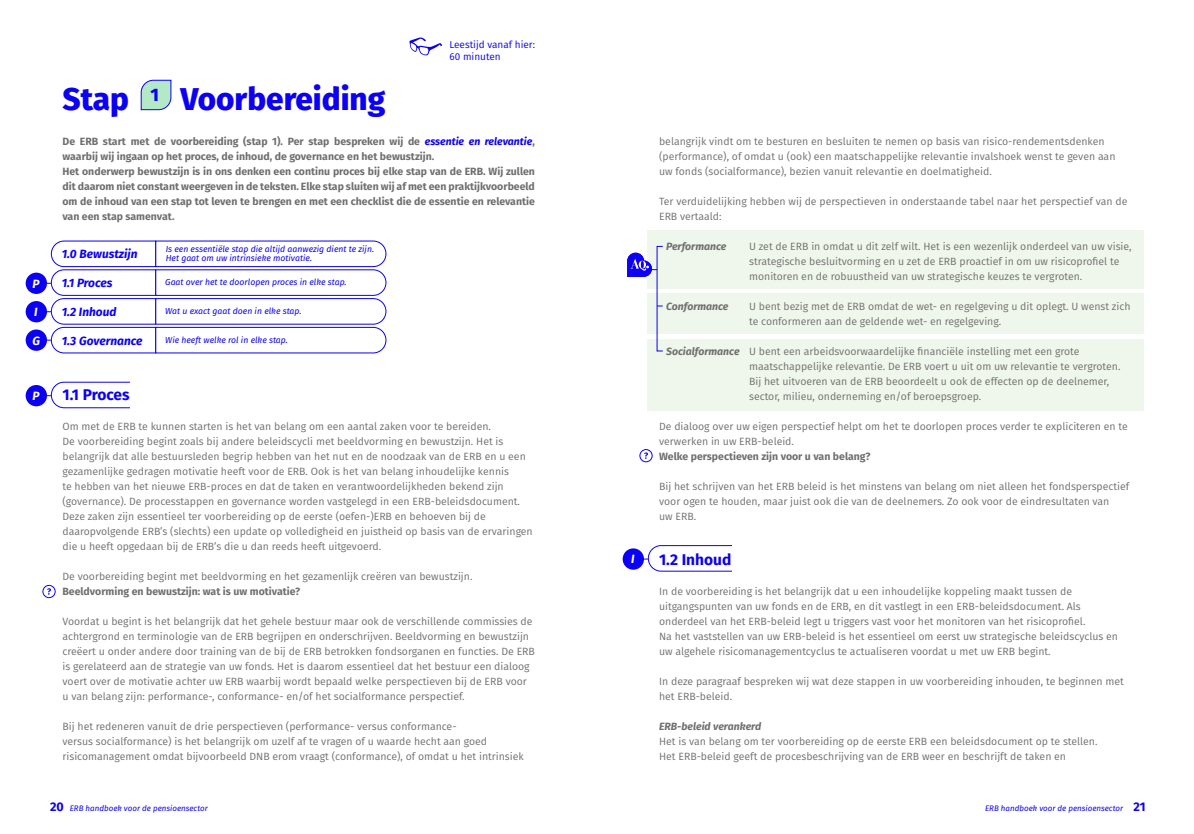
<style>
.page{position:relative;width:1194px;height:834px;background:#fff}
.page>*{position:absolute;margin:0;border:0;box-sizing:border-box;transform-origin:0 0}
.t1{font:800 31.5px "Fira Sans";color:#0c00f4}
.t2{font:800 18px "Fira Sans";color:#0c00f4}
.t3{font:700 15.5px "Fira Sans";color:#0c00f4}
.t4{font:italic 700 11.95px "Fira Sans";color:#0c00f4}
.t5{font:italic 700 11.95px "Fira Sans";color:#fff}
.t6{font:10.5px/15px "Fira Sans";color:#706f6f}
.t7{font:700 10.5px/15px "Fira Sans";color:#706f6f}
.t8{font:italic 700 10.5px "Fira Sans";color:#706f6f}
.t9{font:10px/12px "Fira Sans";color:#0c00f4}
.t10{font:italic 8.65px/9.5px "Fira Sans";color:#0c00f4}
.t11{font:italic 8px "Fira Sans";color:#0c00f4}
.s1{font-style:italic;color:#0c00f4}
.s2{font-weight:700;font-style:italic}
.s3{font-weight:700;font-style:normal;font-size:12.5px}
</style>
<div class="page">
<div style="left:647px;top:231px;width:497px;height:58px;background:#eff6eb"></div>
<div style="left:647px;top:294px;width:497px;height:40px;background:#eff6eb"></div>
<div style="left:647px;top:339px;width:497px;height:72px;background:#eff6eb"></div>
<svg style="left:409px;top:37px;width:33px;height:18px"></svg>
<svg style="left:141px;top:80px;width:31px;height:30px"></svg>
<svg style="left:627px;top:253px;width:30px;height:24px"></svg>
<div style="left:640px;top:449px;width:12px;height:13px;border:1px solid #0c00f4;border-radius:50%"></div>
<svg style="left:644px;top:452px;width:4px;height:7px"></svg>
<div style="left:623px;top:548px;width:21px;height:22px;background:#0c00f4;border-radius:50%"></div>
<svg style="left:641px;top:545px;width:91px;height:27px"></svg>
<div style="left:26px;top:273px;width:21px;height:21px;background:#0c00f4;border-radius:50%"></div>
<div style="left:26px;top:301px;width:21px;height:21px;background:#0c00f4;border-radius:50%"></div>
<div style="left:26px;top:330px;width:21px;height:21px;background:#0c00f4;border-radius:50%"></div>
<svg style="left:44px;top:240px;width:343px;height:114px"></svg>
<div style="left:26px;top:385px;width:21px;height:21px;background:#0c00f4;border-radius:50%"></div>
<svg style="left:44px;top:381px;width:86px;height:28px"></svg>
<div style="left:43px;top:585px;width:13px;height:13px;border:1px solid #0c00f4;border-radius:50%"></div>
<svg style="left:47px;top:588px;width:4px;height:7px"></svg>
<p class="t5" style="left:33px;top:274px;width:9px">P</p>
<p class="t5" style="left:34px;top:302px;width:5px">I</p>
<p class="t5" style="left:32px;top:331px;width:9px">G</p>
<p class="t5" style="left:33px;top:386px;width:9px">P</p>
<h1 class="t1" style="left:62px;top:72px;width:68px">Stap</h1>
<h1 class="t1" style="left:180px;top:72px;width:206px">Voorbereiding</h1>
<h2 class="t2" style="left:150px;top:79px;width:10px">1</h2>
<p class="t9" style="left:449px;top:39px;width:87px">Leestijd vanaf hier:<br>60 minuten</p>
<p class="t7" style="left:63px;top:133px;width:474px">De ERB start met de voorbereiding (stap 1). Per stap bespreken wij de <span class="s1">essentie en relevantie</span>, waarbij wij ingaan op het proces, de inhoud, de governance en het bewustzijn.<br>Het onderwerp bewustzijn is in ons denken een continu proces bij elke stap van de ERB. Wij zullen dit daarom niet constant weergeven in de teksten. Elke stap sluiten wij af met een praktijkvoorbeeld om de inhoud van een stap tot leven te brengen en met een checklist die de essentie en relevantie van een stap samenvat.</p>
<p class="t4" style="left:62px;top:244px;width:77px">1.0 Bewustzijn</p>
<p class="t10" style="left:166px;top:244px;width:210px">Is een essentiële stap die altijd aanwezig dient te zijn.<br>Het gaat om uw intrinsieke motivatie.</p>
<p class="t4" style="left:62px;top:273px;width:52px">1.1 Proces</p>
<p class="t10" style="left:165px;top:277px;width:183px">Gaat over het te doorlopen proces in elke stap.</p>
<p class="t4" style="left:62px;top:302px;width:56px">1.2 Inhoud</p>
<p class="t10" style="left:165px;top:306px;width:138px">Wat u exact gaat doen in elke stap.</p>
<p class="t4" style="left:62px;top:330px;width:82px">1.3 Governance</p>
<p class="t10" style="left:165px;top:335px;width:124px">Wie heeft welke rol in elke stap.</p>
<h3 class="t3" style="left:62px;top:381px;width:69px">1.1 Proces</h3>
<p class="t6" style="left:62px;top:418px;width:472px">Om met de ERB te kunnen starten is het van belang om een aantal zaken voor te bereiden.<br>De voorbereiding begint zoals bij andere beleidscycli met beeldvorming en bewustzijn. Het is belangrijk dat alle bestuursleden begrip hebben van het nut en de noodzaak van de ERB en u een gezamenlijke gedragen motivatie heeft voor de ERB. Ook is het van belang inhoudelijke kennis<br>te hebben van het nieuwe ERB-proces en dat de taken en verantwoordelijkheden bekend zijn (governance). De processtappen en governance worden vastgelegd in een ERB-beleidsdocument.<br>Deze zaken zijn essentieel ter voorbereiding op de eerste (oefen-)ERB en behoeven bij de daaropvolgende ERB’s (slechts) een update op volledigheid en juistheid op basis van de ervaringen die u heeft opgedaan bij de ERB’s die u dan reeds heeft uitgevoerd.</p>
<p class="t6" style="left:62px;top:568px;width:411px">De voorbereiding begint met beeldvorming en het gezamenlijk creëren van bewustzijn.</p>
<p class="t7" style="left:62px;top:583px;width:239px">Beeldvorming en bewustzijn: wat is uw motivatie?</p>
<p class="t6" style="left:62px;top:613px;width:474px">Voordat u begint is het belangrijk dat het gehele bestuur maar ook de verschillende commissies de achtergrond en terminologie van de ERB begrijpen en onderschrijven. Beeldvorming en bewustzijn creëert u onder andere door training van de bij de ERB betrokken fondsorganen en functies. De ERB is gerelateerd aan de strategie van uw fonds. Het is daarom essentieel dat het bestuur een dialoog voert over de motivatie achter uw ERB waarbij wordt bepaald welke perspectieven bij de ERB voor u van belang zijn: performance-, conformance- en/of het socialformance perspectief.</p>
<p class="t6" style="left:62px;top:718px;width:463px">Bij het redeneren vanuit de drie perspectieven (performance- versus conformance-<br>versus socialformance) is het belangrijk om uzelf af te vragen of u waarde hecht aan goed risicomanagement omdat bijvoorbeeld DNB erom vraagt (conformance), of omdat u het intrinsiek</p>
<p class="t6" style="left:659px;top:133px;width:458px">belangrijk vindt om te besturen en besluiten te nemen op basis van risico-rendementsdenken (performance), of omdat u (ook) een maatschappelijke relevantie invalshoek wenst te geven aan uw fonds (socialformance), bezien vanuit relevantie en doelmatigheid.</p>
<p class="t6" style="left:659px;top:193px;width:470px">Ter verduidelijking hebben wij de perspectieven in onderstaande tabel naar het perspectief van de<br>ERB vertaald:</p>
<p class="t8" style="left:666px;top:237px;width:62px">Performance</p>
<p class="t6" style="left:749px;top:238px;width:384px">U zet de ERB in omdat u dit zelf wilt. Het is een wezenlijk onderdeel van uw visie, strategische besluitvorming en u zet de ERB proactief in om uw risicoprofel te monitoren en de robuustheid van uw strategische keuzes te vergroten.</p>
<p class="t8" style="left:666px;top:297px;width:64px">Conformance</p>
<p class="t6" style="left:749px;top:298px;width:383px">U bent bezig met de ERB omdat de wet- en regelgeving u dit oplegt. U wenst zich te conformeren aan de geldende wet- en regelgeving.</p>
<p class="t6" style="left:749px;top:343px;width:373px;text-indent:-83px"><span class="s2">Socialformance</span> U bent een arbeidsvoorwaardelijke fnanciële instelling met een grote maatschappelijke relevantie. De ERB voert u uit om uw relevantie te vergroten.<br>Bij het uitvoeren van de ERB beoordeelt u ook de effecten op de deelnemer, sector, milieu, onderneming en/of beroepsgroep.</p>
<p class="t6" style="left:659px;top:418px;width:470px">De dialoog over uw eigen perspectief helpt om het te doorlopen proces verder te expliciteren en te verwerken in uw ERB-beleid.</p>
<p class="t7" style="left:659px;top:448px;width:213px">Welke perspectieven zijn voor u van belang?</p>
<p class="t6" style="left:659px;top:478px;width:472px">Bij het schrijven van het ERB beleid is het minstens van belang om niet alleen het fondsperspectief voor ogen te houden, maar juist ook die van de deelnemers. Zo ook voor de eindresultaten van<br>uw ERB.</p>
<p class="t5" style="left:631px;top:549px;width:5px">I</p>
<h3 class="t3" style="left:659px;top:546px;width:74px">1.2 Inhoud</h3>
<p class="t6" style="left:659px;top:583px;width:461px">In de voorbereiding is het belangrijk dat u een inhoudelijke koppeling maakt tussen de uitgangspunten van uw fonds en de ERB, en dit vastlegt in een ERB-beleidsdocument. Als onderdeel van het ERB-beleid legt u triggers vast voor het monitoren van het risicoprofel.<br>Na het vaststellen van uw ERB-beleid is het essentieel om eerst uw strategische beleidscyclus en uw algehele risicomanagementcyclus te actualiseren voordat u met uw ERB begint.</p>
<p class="t6" style="left:659px;top:673px;width:466px">In deze paragraaf bespreken wij wat deze stappen in uw voorbereiding inhouden, te beginnen met het ERB-beleid.</p>
<p class="t8" style="left:659px;top:717px;width:104px">ERB-beleid verankerd</p>
<p class="t6" style="left:659px;top:733px;width:440px">Het is van belang om ter voorbereiding op de eerste ERB een beleidsdocument op te stellen.<br>Het ERB-beleid geeft de procesbeschrijving van de ERB weer en beschrijft de taken en</p>
<p class="t11" style="left:50px;top:802px;width:159px"><span class="s3">20</span> ERB handboek voor de pensioensector</p>
<p class="t11" style="left:985px;top:802px;width:162px">ERB handboek voor de pensioensector <span class="s3">21</span></p>
</div>
